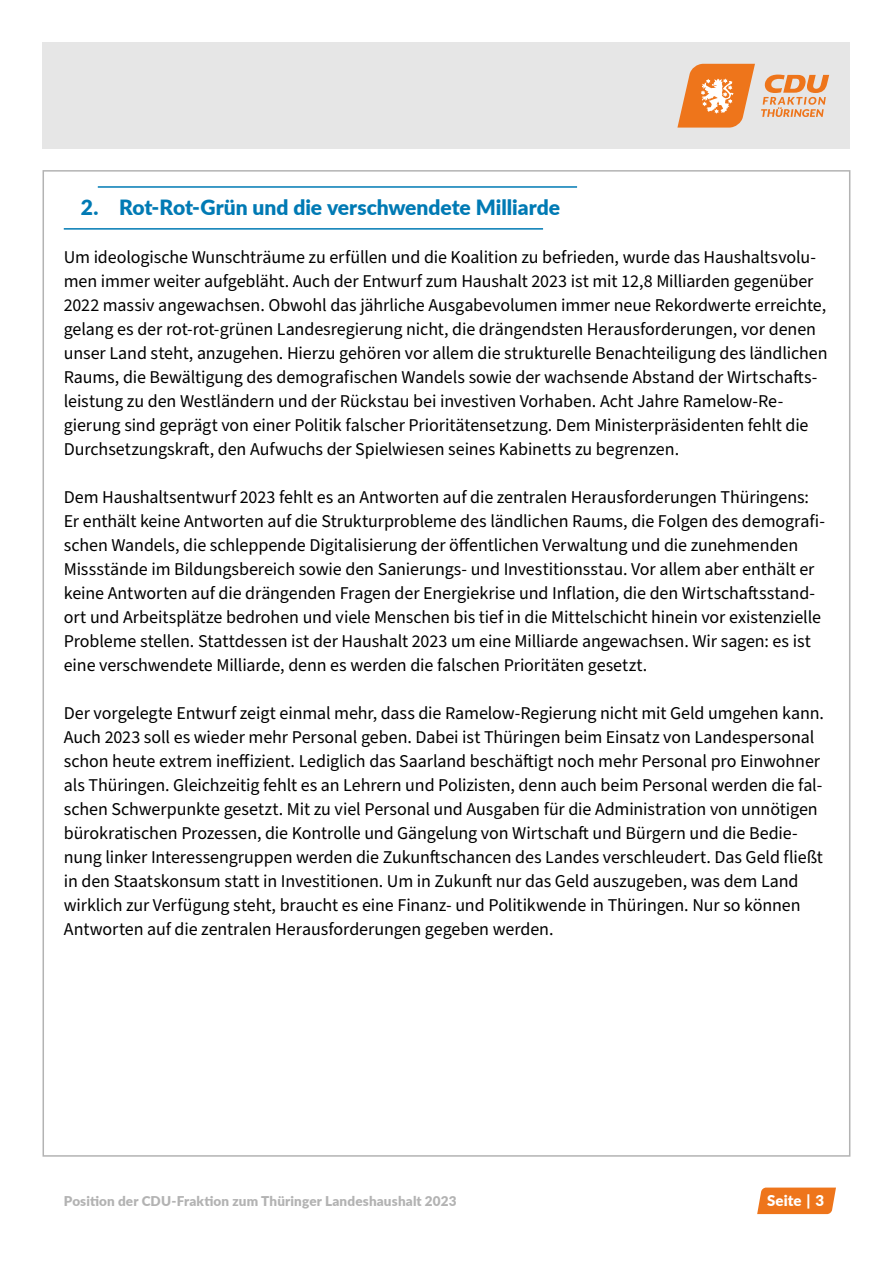
<style>
.page{position:relative;width:893px;height:1263px;background:#fff}
.page>*{position:absolute;margin:0;border:0;box-sizing:border-box;transform-origin:0 0}
.t1{font:900 21px "Lato";color:#007ab4}
.t2{font:18px/24px "Source Sans Pro";letter-spacing:-.005em;color:#000}
.t3{font:900 15px "Lato";letter-spacing:.005em;color:#fff}
.t4{font:900 13.5px "Lato";letter-spacing:.01em;color:#b3b3b3}
</style>
<div class="page">
<svg style="left:757px;top:1187px;width:79px;height:27px;background:#ef802e"></svg>
<div style="left:43px;top:43px;width:807px;height:106px;background:#e6e6e6"></div>
<svg style="left:761px;top:75px;width:68px;height:42px"></svg>
<svg style="left:677px;top:64px;width:78px;height:64px"></svg>
<hr style="left:98px;top:186px;width:479px;height:2px;background:#007ab4">
<hr style="left:64px;top:228px;width:479px;height:2px;background:#007ab4">
<p class="t1" style="left:81px;top:192px;width:481px">2. Rot-Rot-Grün und die verschwendete Milliarde</p>
<p class="t2" style="left:64px;top:246px;width:765px">Um ideologische Wunschträume zu erfüllen und die Koalition zu befrieden, wurde das Haushaltsvolu&shy;men immer weiter aufgebläht. Auch der Entwurf zum Haushalt 2023 ist mit 12,8 Milliarden gegenüber 2022 massiv angewachsen. Obwohl das jährliche Ausgabevolumen immer neue Rekordwerte erreichte, gelang es der rot-rot-grünen Landesregierung nicht, die drängendsten Herausforderungen, vor denen unser Land steht, anzugehen. Hierzu gehören vor allem die strukturelle Benachteiligung des ländlichen Raums, die Bewältigung des demografischen Wandels sowie der wachsende Abstand der Wirtschafts&shy;leistung zu den Westländern und der Rückstau bei investiven Vorhaben. Acht Jahre Ramelow-Re&shy;gierung sind geprägt von einer Politik falscher Prioritätensetzung. Dem Ministerpräsidenten fehlt die Durchsetzungskraft, den Aufwuchs der Spielwiesen seines Kabinetts zu begrenzen.</p>
<p class="t2" style="left:64px;top:486px;width:763px">Dem Haushaltsentwurf 2023 fehlt es an Antworten auf die zentralen Herausforderungen Thüringens:<br>Er enthält keine Antworten auf die Strukturprobleme des ländlichen Raums, die Folgen des demografi&shy;schen Wandels, die schleppende Digitalisierung der öffentlichen Verwaltung und die zunehmenden Missstände im Bildungsbereich sowie den Sanierungs- und Investitionsstau. Vor allem aber enthält er keine Antworten auf die drängenden Fragen der Energiekrise und Inflation, die den Wirtschaftsstand&shy;ort und Arbeitsplätze bedrohen und viele Menschen bis tief in die Mittelschicht hinein vor existenzielle Probleme stellen. Stattdessen ist der Haushalt 2023 um eine Milliarde angewachsen. Wir sagen: es ist eine verschwendete Milliarde, denn es werden die falschen Prioritäten gesetzt.</p>
<p class="t2" style="left:64px;top:702px;width:762px">Der vorgelegte Entwurf zeigt einmal mehr, dass die Ramelow-Regierung nicht mit Geld umgehen kann.<br>Auch 2023 soll es wieder mehr Personal geben. Dabei ist Thüringen beim Einsatz von Landespersonal schon heute extrem ineffizient. Lediglich das Saarland beschäftigt noch mehr Personal pro Einwohner als Thüringen. Gleichzeitig fehlt es an Lehrern und Polizisten, denn auch beim Personal werden die fal&shy;schen Schwerpunkte gesetzt. Mit zu viel Personal und Ausgaben für die Administration von unnötigen bürokratischen Prozessen, die Kontrolle und Gängelung von Wirtschaft und Bürgern und die Bedie&shy;nung linker Interessengruppen werden die Zukunftschancen des Landes verschleudert. Das Geld fließt in den Staatskonsum statt in Investitionen. Um in Zukunft nur das Geld auszugeben, was dem Land wirklich zur Verfügung steht, braucht es eine Finanz- und Politikwende in Thüringen. Nur so können Antworten auf die zentralen Herausforderungen gegeben werden.</p>
<p class="t4" style="left:64px;top:1190px;width:394px">Position der CDU-Fraktion zum Thüringer Landeshaushalt 2023</p>
<p class="t3" style="left:767px;top:1189px;width:59px">Seite | 3</p>
</div>
